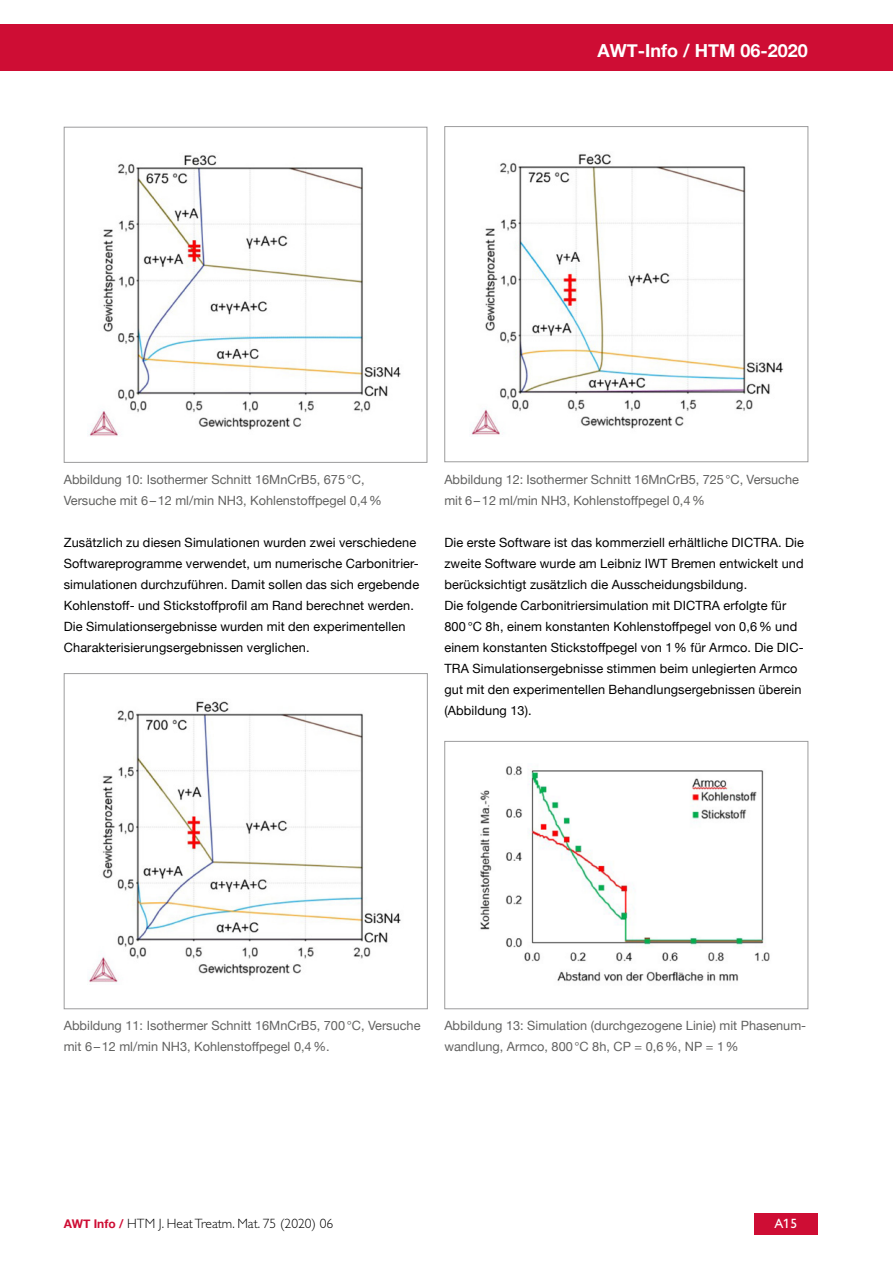
<style>
.page{position:relative;width:893px;height:1263px;background:#fff}
.page>*{position:absolute;margin:0;border:0;box-sizing:border-box;transform-origin:0 0}
.t1{font:700 18px "Helvetica Neue";color:#fff}
.t2{font:13.5px "Gill Sans HTM Light";color:#000}
.t3{font:13.5px "Gill Sans HTM Regular";color:#fff}
.t4{font:12.75px/21px "Helvetica Neue";letter-spacing:.01em;color:#000}
.t5{font:12.75px/21px "Helvetica Neue";color:#626261}
.s1{font-family:"Helvetica Neue";font-weight:700;font-size:12px;color:#ce0d34}
</style>
<div class="page">
<img style="left:87px;top:155px;width:314px;height:281px">
<div style="left:64px;top:127px;width:363px;height:336px;border:1px solid #9c9c9d"></div>
<img style="left:88px;top:701px;width:313px;height:283px">
<div style="left:64px;top:673px;width:364px;height:336px;border:1px solid #9c9c9d"></div>
<img style="left:470px;top:154px;width:314px;height:282px">
<div style="left:444px;top:126px;width:364px;height:336px;border:1px solid #9c9c9d"></div>
<img style="left:480px;top:766px;width:290px;height:216px">
<div style="left:444px;top:741px;width:364px;height:268px;border:1px solid #9c9c9d"></div>
<div style="left:0;top:25px;width:893px;height:46px;background:#ce0d34"></div>
<div style="left:754px;top:1213px;width:64px;height:21px;background:#ce0d34"></div>
<h1 class="t1" style="left:598px;top:36px;width:212px">AWT-Info / HTM 06-2020</h1>
<p class="t5" style="left:64px;top:470px;width:320px">Abbildung 10: Isothermer Schnitt 16MnCrB5, 675°C,<br>Versuche mit 6–12 ml/min NH3, Kohlenstoffpegel 0,4%</p>
<p class="t4" style="left:64px;top:533px;width:357px">Zusätzlich zu diesen Simulationen wurden zwei verschiedene Softwareprogramme verwendet, um numerische Carbonitrier&shy;simulationen durchzuführen. Damit sollen das sich ergebende Kohlenstoff- und Stickstoffprofil am Rand berechnet werden.<br>Die Simulationsergebnisse wurden mit den experimentellen Charakterisierungsergebnissen verglichen.</p>
<p class="t5" style="left:444px;top:470px;width:356px">Abbildung 12: Isothermer Schnitt 16MnCrB5, 725°C, Versuche mit 6–12 ml/min NH3, Kohlenstoffpegel 0,4%</p>
<p class="t4" style="left:444px;top:533px;width:361px">Die erste Software ist das kommerziell erhältliche DICTRA. Die zweite Software wurde am Leibniz IWT Bremen entwickelt und berücksichtigt zusätzlich die Ausscheidungsbildung.<br>Die folgende Carbonitriersimulation mit DICTRA erfolgte für 800 °C 8h, einem konstanten Kohlenstoffpegel von 0,6% und einem konstanten Stickstoffpegel von 1% für Armco. Die DIC-TRA Simulationsergebnisse stimmen beim unlegierten Armco gut mit den experimentellen Behandlungsergebnissen überein (Abbildung 13).</p>
<p class="t5" style="left:64px;top:1016px;width:358px">Abbildung 11: Isothermer Schnitt 16MnCrB5, 700°C, Versuche mit 6–12 ml/min NH3, Kohlenstoffpegel 0,4%.</p>
<p class="t5" style="left:444px;top:1016px;width:363px">Abbildung 13: Simulation (durchgezogene Linie) mit Phasenum&shy;wandlung, Armco, 800°C 8h, CP = 0,6%, NP = 1%</p>
<p class="t2" style="left:64px;top:1216px;width:271px"><span class="s1">AWT Info /</span> HTM J. Heat Treatm. Mat. 75 (2020) 06</p>
<p class="t3" style="left:774px;top:1216px;width:24px">A15</p>
</div>
